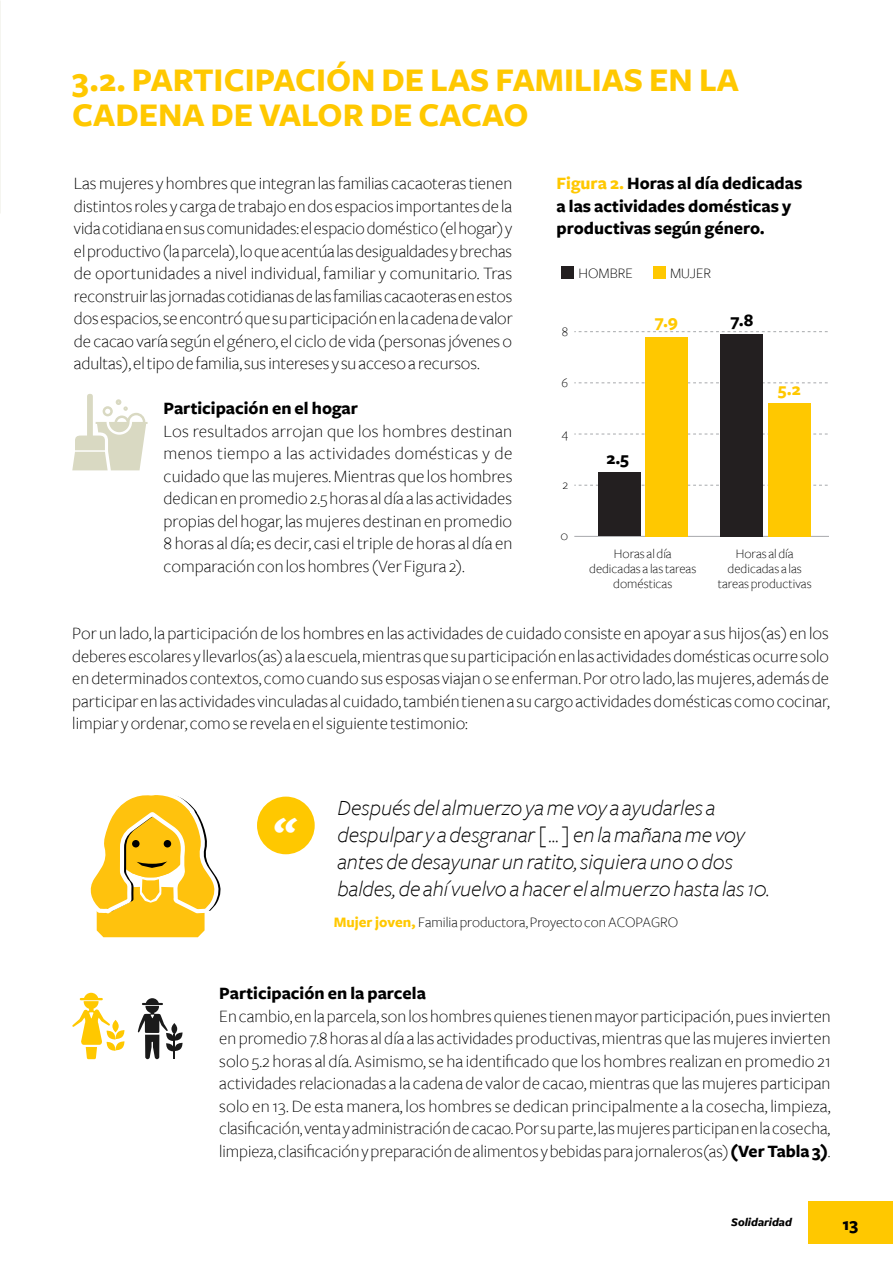
<style>
.page{position:relative;width:893px;height:1263px;background:#fff}
.page>*{position:absolute;margin:0;border:0;box-sizing:border-box;transform-origin:0 0}
.t1{font:italic 700 43.5px "Freight Sans";color:#fff}
.t2{font:700 34.35px/35.1px "Freight Sans";color:#ffc800}
.t3{font:italic 300 22.5px/27px "Freight Sans";color:#000}
.t4{font:300 18px/22.5px "Freight Sans";color:#000;text-align:justify}
.t5{font:700 18px/22.5px "Freight Sans";color:#000}
.t6{font:700 18px "Freight Sans";color:#ffc800}
.t7{font:300 15px "Freight Sans";color:#000}
.t8{font:300 13.5px/15px "Freight Sans";color:#000;text-align:center}
.t9{font:italic 700 12px "Freight Sans";color:#000}
.s1{color:#ffc800}
.s2{font-weight:700;color:#ffc800}
.s3{font-weight:700}
</style>
<div class="page">
<div style="left:808px;top:1201px;width:85px;height:43px;background:#ffc800"></div>
<svg style="left:72px;top:394px;width:76px;height:76px"></svg>
<hr style="left:574px;top:536px;width:255px;height:1px;background:#a7a9ac">
<svg style="left:574px;top:485px;width:254px;height:1px"></svg>
<svg style="left:574px;top:434px;width:254px;height:1px"></svg>
<svg style="left:574px;top:383px;width:254px;height:1px"></svg>
<svg style="left:574px;top:331px;width:254px;height:1px"></svg>
<div style="left:645px;top:337px;width:43px;height:199px;background:#ffc800"></div>
<div style="left:768px;top:403px;width:43px;height:133px;background:#ffc800"></div>
<div style="left:598px;top:472px;width:42px;height:64px;background:#231f20"></div>
<div style="left:721px;top:334px;width:42px;height:202px;background:#231f20"></div>
<div style="left:561px;top:266px;width:13px;height:12px;background:#231f20"></div>
<div style="left:653px;top:266px;width:13px;height:12px;background:#ffc800"></div>
<div style="left:257px;top:797px;width:58px;height:57px;background:#ffc800;border-radius:50%"></div>
<svg style="left:72px;top:993px;width:53px;height:66px"></svg>
<svg style="left:112px;top:1020px;width:7px;height:12px"></svg>
<svg style="left:138px;top:998px;width:45px;height:61px"></svg>
<svg style="left:90px;top:795px;width:131px;height:142px"></svg>
<h2 class="t2" style="left:72px;top:64px;width:668px">3.2. PARTICIPACIÓN DE LAS FAMILIAS EN LA<br>CADENA DE VALOR DE CACAO</h2>
<p class="t4" style="left:74px;top:172px;width:440px">Las mujeres y hombres que integran las familias cacaoteras tienen distintos roles y carga de trabajo en dos espacios importantes de la vida cotidiana en sus comunidades: el espacio doméstico (el hogar) y el productivo (la parcela), lo que acentúa las desigualdades y brechas de oportunidades a nivel individual, familiar y comunitario. Tras reconstruir las jornadas cotidianas de las familias cacaoteras en estos dos espacios, se encontró que su participación en la cadena de valor de cacao varía según el género, el ciclo de vida (personas jóvenes o adultas), el tipo de familia, sus intereses y su acceso a recursos.</p>
<p class="t5" style="left:164px;top:398px;width:196px">Participación en el hogar</p>
<p class="t4" style="left:164px;top:420px;width:351px">Los resultados arrojan que los hombres destinan menos tiempo a las actividades domésticas y de cuidado que las mujeres. Mientras que los hombres dedican en promedio 2.5 horas al día a las actividades propias del hogar, las mujeres destinan en promedio 8 horas al día; es decir, casi el triple de horas al día en comparación con los hombres (Ver Figura 2).</p>
<p class="t5" style="left:557px;top:173px;width:247px"><span class="s1">Figura 2.</span> Horas al día dedicadas a las actividades domésticas y productivas según género.</p>
<p class="t7" style="left:579px;top:265px;width:56px">HOMBRE</p>
<p class="t7" style="left:670px;top:265px;width:43px">MUJER</p>
<p class="t8" style="left:562px;top:324px;width:8px">8</p>
<p class="t6" style="left:655px;top:312px;width:25px">7.9</p>
<p class="t5" style="left:730px;top:309px;width:24px">7.8</p>
<p class="t8" style="left:562px;top:375px;width:8px">6</p>
<p class="t8" style="left:562px;top:426px;width:8px">4</p>
<p class="t8" style="left:562px;top:478px;width:7px">2</p>
<p class="t5" style="left:606px;top:448px;width:24px">2.5</p>
<p class="t6" style="left:778px;top:379px;width:25px">5.2</p>
<p class="t8" style="left:560px;top:529px;width:9px">0</p>
<p class="t8" style="left:589px;top:547px;width:109px">Horas al día dedicadas a las tareas domésticas</p>
<p class="t8" style="left:718px;top:547px;width:95px">Horas al día dedicadas a las tareas productivas</p>
<p class="t4" style="left:72px;top:622px;width:759px">Por un lado, la participación de los hombres en las actividades de cuidado consiste en apoyar a sus hijos(as) en los deberes escolares y llevarlos(as) a la escuela, mientras que su participación en las actividades domésticas ocurre solo en determinados contextos, como cuando sus esposas viajan o se enferman. Por otro lado, las mujeres, además de participar en las actividades vinculadas al cuidado, también tienen a su cargo actividades domésticas como cocinar, limpiar y ordenar, como se revela en el siguiente testimonio:</p>
<h1 class="t1" style="left:272px;top:810px;width:24px">“</h1>
<p class="t3" style="left:337px;top:794px;width:434px">Después del almuerzo ya me voy a ayudarles a despulpar y a desgranar […] en la mañana me voy antes de desayunar un ratito, siquiera uno o dos baldes, de ahí vuelvo a hacer el almuerzo hasta las 10.</p>
<p class="t7" style="left:334px;top:914px;width:346px"><span class="s2">Mujer joven,</span> Familia productora, Proyecto con ACOPAGRO</p>
<p class="t5" style="left:219px;top:983px;width:208px">Participación en la parcela</p>
<p class="t4" style="left:219px;top:1005px;width:613px">En cambio, en la parcela, son los hombres quienes tienen mayor participación, pues invierten en promedio 7.8 horas al día a las actividades productivas, mientras que las mujeres invierten solo 5.2 horas al día. Asimismo, se ha identificado que los hombres realizan en promedio 21 actividades relacionadas a la cadena de valor de cacao, mientras que las mujeres participan solo en 13. De esta manera, los hombres se dedican principalmente a la cosecha, limpieza, clasificación, venta y administración de cacao. Por su parte, las mujeres participan en la cosecha, limpieza, clasificación y preparación de alimentos y bebidas para jornaleros(as) <span class="s3">(Ver Tabla 3)</span>.</p>
<p class="t9" style="left:731px;top:1215px;width:62px">Solidaridad</p>
<p class="t5" style="left:843px;top:1213px;width:17px">13</p>
</div>
